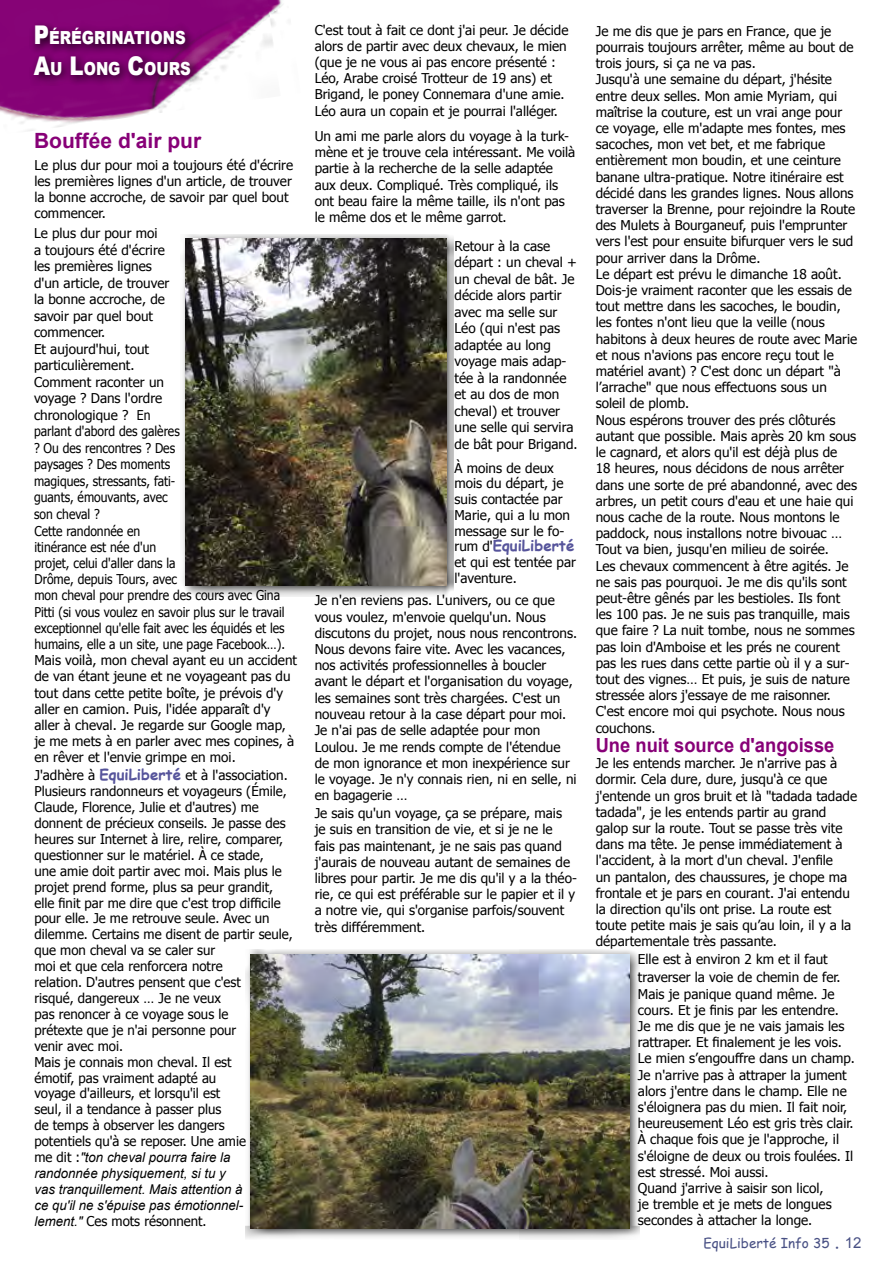
<style>
.page{position:relative;width:893px;height:1263px;background:#fff}
.page>*{position:absolute;margin:0;border:0;box-sizing:border-box;transform-origin:0 0}
.t1{font:700 21px "Arial";color:#870077}
.t2{font:700 19.5px "Arial";color:#870077;scale:.94 1}
.t3{font:900 18px/30.9px "Arial";color:#fff;scale:.82 1}
.t4{font:700 15px "Comic Sans MS";color:#56549b}
.t5{font:13.5px/16.2px "Tahoma";color:#000}
.t6{font:13.5px/16.2px "Tahoma";color:#000;scale:.9 1}
.t7{font:italic 13.5px/15.9px "Arial";color:#000}
.t8{font:13.5px "Comic Sans MS";color:#485084}
.s1{font-size:25.8px}
.s2{font-family:"Comic Sans MS";font-weight:700;font-size:15px;color:#56549b}
.s3{font-family:"Tahoma";font-style:normal}
.s4{font-family:"Arial";font-style:italic}
.s5{font-family:"Tahoma";font-weight:400;font-size:13.5px;color:#000}
.s6{font-size:18px}
.s7{font-family:"Arial";font-size:15px}
</style>
<div class="page">
<img style="left:0;top:0;width:283px;height:131px">
<div style="left:29px;top:20px;width:172px;height:66px;background:#000;opacity:.75"></div>
<div style="left:180px;top:234px;width:277px;height:362px;background:#000;opacity:.75"></div>
<img style="left:186px;top:239px;width:260px;height:346px">
<div style="left:245px;top:949px;width:395px;height:290px;background:#000;opacity:.75"></div>
<img style="left:251px;top:955px;width:378px;height:273px">
<h3 class="t3" style="left:34px;top:22px;width:193px"><span class="s1">P</span>ÉRÉGRINATIONS<br><span class="s1">A</span>U <span class="s1">L</span>ONG <span class="s1">C</span>OURS</h3>
<h1 class="t1" style="left:34px;top:127px;width:169px">Bouffée d'air pur</h1>
<p class="t5" style="left:34px;top:156px;width:260px">Le plus dur pour moi a toujours été d'écrire les premières lignes d'un article, de trouver la bonne accroche, de savoir par quel bout commencer.</p>
<p class="t5" style="left:34px;top:225px;width:147px">Le plus dur pour moi<br>a toujours été d'écrire les premières lignes d'un article, de trouver la bonne accroche, de savoir par quel bout commencer.<br>Et aujourd'hui, tout particulièrement.<br>Comment raconter un voyage ? Dans l'ordre chronologique ? En parlant d'abord des galères ? Ou des rencontres ? Des paysages ? Des moments magiques, stressants, fati&shy;guants, émouvants, avec son cheval ?</p>
<p class="t6" style="left:34px;top:522px;width:293px">Cette randonnée en<br>itinérance est née d'un<br>projet, celui d'aller dans la<br>Drôme, depuis Tours, avec<br>mon cheval pour prendre des cours avec Gina Pitti (si vous voulez en savoir plus sur le travail exceptionnel qu'elle fait avec les équidés et les humains, elle a un site, une page Facebook…).<br>Mais voilà, mon cheval ayant eu un accident de van étant jeune et ne voyageant pas du tout dans cette petite boîte, je prévois d'y aller en camion. Puis, l'idée apparaît d'y aller à cheval. Je regarde sur Google map, je me mets à en parler avec mes copines, à en rêver et l'envie grimpe en moi.</p>
<p class="t5" style="left:34px;top:767px;width:260px">J'adhère à <span class="s2">EquiLiberté</span> et à l'association.<br>Plusieurs randonneurs et voyageurs (Émile, Claude, Florence, Julie et d'autres) me donnent de précieux conseils. Je passe des heures sur Internet à lire, relire, comparer, questionner sur le matériel. À ce stade,<br>une amie doit partir avec moi. Mais plus le projet prend forme, plus sa peur grandit, elle finit par me dire que c'est trop difficile pour elle. Je me retrouve seule. Avec un dilemme. Certains me disent de partir seule, que mon cheval va se caler sur<br>moi et que cela renforcera notre<br>relation. D'autres pensent que c'est<br>risqué, dangereux … Je ne veux<br>pas renoncer à ce voyage sous le<br>prétexte que je n'ai personne pour<br>venir avec moi.<br>Mais je connais mon cheval. Il est<br>émotif, pas vraiment adapté au<br>voyage d'ailleurs, et lorsqu'il est<br>seul, il a tendance à passer plus<br>de temps à observer les dangers<br>potentiels qu'à se reposer. Une amie</p>
<p class="t7" style="left:34px;top:1149px;width:210px"><span class="s3">me dit :</span>"ton cheval pourra faire la randonnée physiquement, si tu y vas tranquillement. Mais attention à ce qu'il ne s'épuise pas émotionnel-</p>
<p class="t5" style="left:34px;top:1212px;width:174px"><span class="s4">lement."</span> Ces mots résonnent.</p>
<p class="t5" style="left:315px;top:21px;width:255px">C'est tout à fait ce dont j'ai peur. Je décide alors de partir avec deux chevaux, le mien (que je ne vous ai pas encore présenté :<br>Léo, Arabe croisé Trotteur de 19 ans) et Brigand, le poney Connemara d'une amie.<br>Léo aura un copain et je pourrai l'alléger.</p>
<p class="t5" style="left:315px;top:127px;width:262px">Un ami me parle alors du voyage à la turk&shy;mène et je trouve cela intéressant. Me voilà partie à la recherche de la selle adaptée aux deux. Compliqué. Très compliqué, ils ont beau faire la même taille, ils n'ont pas le même dos et le même garrot.</p>
<p class="t5" style="left:455px;top:237px;width:125px">Retour à la case départ : un cheval + un cheval de bât. Je décide alors partir avec ma selle sur<br>Léo (qui n'est pas adaptée au long voyage mais adap&shy;tée à la randonnée et au dos de mon cheval) et trouver une selle qui servira de bât pour Brigand.</p>
<p class="t5" style="left:455px;top:459px;width:117px;line-height:15.8px">À moins de deux mois du départ, je suis contactée par<br>Marie, qui a lu mon message sur le fo-</p>
<p class="t4" style="left:455px;top:535px;width:121px"><span class="s5">rum d'</span>EquiLiberté</p>
<p class="t5" style="left:455px;top:554px;width:123px;line-height:15.8px">et qui est tentée par l'aventure.</p>
<p class="t5" style="left:315px;top:592px;width:264px">Je n'en reviens pas. L'univers, ou ce que vous voulez, m'envoie quelqu'un. Nous discutons du projet, nous nous rencontrons.<br>Nous devons faire vite. Avec les vacances, nos activités professionnelles à boucler avant le départ et l'organisation du voyage, les semaines sont très chargées. C'est un nouveau retour à la case départ pour moi.<br>Je n'ai pas de selle adaptée pour mon Loulou. Je me rends compte de l'étendue de mon ignorance et mon inexpérience sur le voyage. Je n'y connais rien, ni en selle, ni en bagagerie …</p>
<p class="t5" style="left:315px;top:804px;width:264px">Je sais qu'un voyage, ça se prépare, mais<br>je suis en transition de vie, et si je ne le<br>fais pas maintenant, je ne sais pas quand j'aurais de nouveau autant de semaines de libres pour partir. Je me dis qu'il y a la théo&shy;rie, ce qui est préférable sur le papier et il y a notre vie, qui s'organise parfois/souvent très différemment.</p>
<p class="t5" style="left:596px;top:22px;width:263px">Je me dis que je pars en France, que je pourrais toujours arrêter, même au bout de trois jours, si ça ne va pas.<br>Jusqu'à une semaine du départ, j'hésite entre deux selles. Mon amie Myriam, qui maîtrise la couture, est un vrai ange pour ce voyage, elle m'adapte mes fontes, mes sacoches, mon vet bet, et me fabrique entièrement mon boudin, et une ceinture banane ultra-pratique. Notre itinéraire est décidé dans les grandes lignes. Nous allons traverser la Brenne, pour rejoindre la Route des Mulets à Bourganeuf, puis l'emprunter vers l'est pour ensuite bifurquer vers le sud pour arriver dans la Drôme.<br>Le départ est prévu le dimanche 18 août.<br>Dois-je vraiment raconter que les essais de tout mettre dans les sacoches, le boudin, les fontes n'ont lieu que la veille (nous habitons à deux heures de route avec Marie et nous n'avions pas encore reçu tout le matériel avant) ? C'est donc un départ "à l’arrache" que nous effectuons sous un soleil de plomb.<br>Nous espérons trouver des prés clôturés autant que possible. Mais après 20 km sous le cagnard, et alors qu'il est déjà plus de<br>18 heures, nous décidons de nous arrêter dans une sorte de pré abandonné, avec des arbres, un petit cours d'eau et une haie qui nous cache de la route. Nous montons le paddock, nous installons notre bivouac … Tout va bien, jusqu'en milieu de soirée.<br>Les chevaux commencent à être agités. Je ne sais pas pourquoi. Je me dis qu'ils sont peut-être gênés par les bestioles. Ils font les 100 pas. Je ne suis pas tranquille, mais que faire ? La nuit tombe, nous ne sommes pas loin d'Amboise et les prés ne courent pas les rues dans cette partie où il y a sur&shy;tout des vignes… Et puis, je suis de nature stressée alors j'essaye de me raisonner.<br>C'est encore moi qui psychote. Nous nous couchons.</p>
<h2 class="t2" style="left:596px;top:732px;width:255px">Une nuit source d'angoisse</h2>
<p class="t5" style="left:596px;top:755px;width:263px">Je les entends marcher. Je n'arrive pas à dormir. Cela dure, dure, jusqu'à ce que j'entende un gros bruit et là "tadada tadade tadada", je les entends partir au grand galop sur la route. Tout se passe très vite dans ma tête. Je pense immédiatement à l'accident, à la mort d'un cheval. J'enfile<br>un pantalon, des chaussures, je chope ma frontale et je pars en courant. J'ai entendu la direction qu'ils ont prise. La route est toute petite mais je sais qu’au loin, il y a la départementale très passante.</p>
<p class="t5" style="left:638px;top:950px;width:204px;line-height:18px">Elle est à environ 2 km et il faut traverser la voie de chemin de fer.</p>
<p class="t5" style="left:638px;top:985px;width:218px">Mais je panique quand même. Je cours. Et je finis par les entendre.<br>Je me dis que je ne vais jamais les rattraper. Et finalement je les vois.<br>Le mien s’engouffre dans un champ.<br>Je n'arrive pas à attraper la jument alors j'entre dans le champ. Elle ne s'éloignera pas du mien. Il fait noir, heureusement Léo est gris très clair.<br>À chaque fois que je l'approche, il s'éloigne de deux ou trois foulées. Il est stressé. Moi aussi.<br>Quand j'arrive à saisir son licol,<br>je tremble et je mets de longues secondes à attacher la longe.</p>
<p class="t8" style="left:703px;top:1233px;width:159px">EquiLiberté Info 35 <span class="s6">.</span> <span class="s7">12</span></p>
</div>
